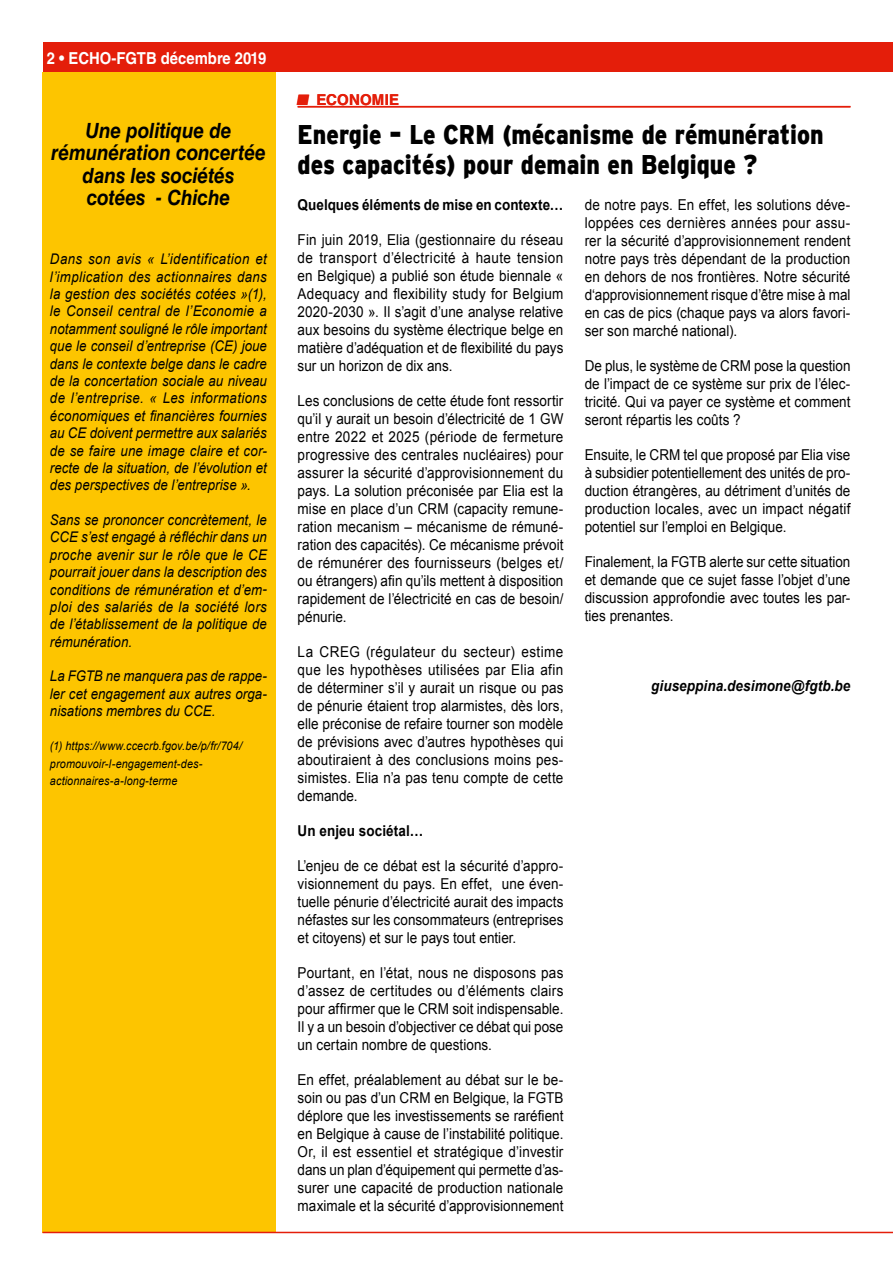
<style>
.page{position:relative;width:893px;height:1263px;background:#fff}
.page>*{position:absolute;margin:0;border:0;box-sizing:border-box;transform-origin:0 0}
.t1{font:900 27px/30px "Interstate";color:#000;scale:.85 1}
.t2{font:italic 700 21px/22.5px "Helvetica LT Std";letter-spacing:-.005em;color:#000;text-align:center;scale:.9 1}
.t3{font:700 16.5px "Helvetica LT Std";color:#fff;scale:.9 1}
.t4{font:15px/18px "Arial";letter-spacing:.005em;color:#000;text-align:justify;scale:.9 1}
.t5{font:700 15px "Arial";letter-spacing:.005em;color:#000;scale:.9 1}
.t6{font:italic 700 15px "Arial";letter-spacing:.005em;color:#000;scale:.9 1}
.t7{font:700 15px "Helvetica LT Std";letter-spacing:.01em;color:#e41e0a}
.t8{font:italic 14.7px/17.4px "Arial";letter-spacing:.005em;color:#000;text-align:justify;scale:.9 1}
.t9{font:italic 12px/17.4px "Arial";letter-spacing:.01em;color:#000;scale:.9 1}
</style>
<div class="page">
<div style="left:43px;top:43px;width:850px;height:29px;background:#e41e0a"></div>
<div style="left:43px;top:72px;width:233px;height:1161px;background:#fdc500"></div>
<hr style="left:43px;top:1232px;width:850px;height:1px;background:#e41e0a">
<hr style="left:298px;top:106px;width:552px;height:1px;background:#e41e0a">
<p class="t3" style="left:47px;top:48px;width:246px">2 • ECHO-FGTB décembre 2019</p>
<h2 class="t2" style="left:51px;top:119px;width:240px">Une politique de rémunération concertée dans les sociétés cotées - Chiche</h2>
<p class="t8" style="left:50px;top:251px;width:242px">Dans son avis « L’identification et l’implication des actionnaires dans la gestion des sociétés cotées »(1), le Conseil central de l’Economie a notamment souligné le rôle important que le conseil d’entreprise (CE) joue dans le contexte belge dans le cadre de la concertation sociale au niveau de l’entreprise. « Les informations économiques et financières fournies au CE doivent permettre aux salariés de se faire une image claire et cor&shy;recte de la situation, de l’évolution et des perspectives de l’entreprise ».</p>
<p class="t8" style="left:50px;top:511px;width:242px">Sans se prononcer concrètement, le CCE s’est engagé à réfléchir dans un proche avenir sur le rôle que le CE pourrait jouer dans la description des conditions de rémunération et d’em&shy;ploi des salariés de la société lors de l’établissement de la politique de rémunération.</p>
<p class="t8" style="left:50px;top:667px;width:242px">La FGTB ne manquera pas de rappe&shy;ler cet engagement aux autres orga&shy;nisations membres du CCE.</p>
<p class="t9" style="left:50px;top:737px;width:215px">(1) https://www.ccecrb.fgov.be/p/fr/704/ promouvoir-l-engagement-des&shy;actionnaires-a-long-terme</p>
<p class="t7" style="left:297px;top:90px;width:104px">■ ECONOMIE</p>
<h1 class="t1" style="left:298px;top:119px;width:620px">Energie – Le CRM (mécanisme de rémunération des capacités) pour demain en Belgique ?</h1>
<p class="t5" style="left:298px;top:194px;width:297px">Quelques éléments de mise en contexte…</p>
<p class="t4" style="left:298px;top:231px;width:297px">Fin juin 2019, Elia (gestionnaire du réseau de transport d’électricité à haute tension en Belgique) a publié son étude biennale « Adequacy and flexibility study for Belgium 2020-2030 ». Il s’agit d’une analyse relative aux besoins du système électrique belge en matière d’adéquation et de flexibilité du pays sur un horizon de dix ans.</p>
<p class="t4" style="left:298px;top:392px;width:297px">Les conclusions de cette étude font ressortir qu’il y aurait un besoin d’électricité de 1 GW entre 2022 et 2025 (période de fermeture progressive des centrales nucléaires) pour assurer la sécurité d’approvisionnement du pays. La solution préconisée par Elia est la mise en place d’un CRM (capacity remune&shy;ration mecanism – mécanisme de rémuné&shy;ration des capacités). Ce mécanisme prévoit de rémunérer des fournisseurs (belges et/ ou étrangers) afin qu’ils mettent à disposition rapidement de l’électricité en cas de besoin/ pénurie.</p>
<p class="t4" style="left:298px;top:643px;width:297px">La CREG (régulateur du secteur) estime que les hypothèses utilisées par Elia afin de déterminer s’il y aurait un risque ou pas de pénurie étaient trop alarmistes, dès lors, elle préconise de refaire tourner son modèle de prévisions avec d’autres hypothèses qui aboutiraient à des conclusions moins pes&shy;simistes. Elia n’a pas tenu compte de cette demande.</p>
<p class="t5" style="left:298px;top:820px;width:141px">Un enjeu sociétal…</p>
<p class="t4" style="left:298px;top:857px;width:297px">L’enjeu de ce débat est la sécurité d’appro&shy;visionnement du pays. En effet, une éven&shy;tuelle pénurie d’électricité aurait des impacts néfastes sur les consommateurs (entreprises et citoyens) et sur le pays tout entier.</p>
<p class="t4" style="left:298px;top:964px;width:297px">Pourtant, en l’état, nous ne disposons pas d’assez de certitudes ou d’éléments clairs pour affirmer que le CRM soit indispensable.<br>Il y a un besoin d’objectiver ce débat qui pose un certain nombre de questions.</p>
<p class="t4" style="left:298px;top:1071px;width:297px">En effet, préalablement au débat sur le be&shy;soin ou pas d’un CRM en Belgique, la FGTB déplore que les investissements se raréfient en Belgique à cause de l’instabilité politique.<br>Or, il est essentiel et stratégique d’investir dans un plan d’équipement qui permette d’as&shy;surer une capacité de production nationale maximale et la sécurité d’approvisionnement</p>
<p class="t4" style="left:585px;top:196px;width:297px">de notre pays. En effet, les solutions déve&shy;loppées ces dernières années pour assu&shy;rer la sécurité d’approvisionnement rendent notre pays très dépendant de la production en dehors de nos frontières. Notre sécurité d‘approvisionnement risque d’être mise à mal en cas de pics (chaque pays va alors favori&shy;ser son marché national).</p>
<p class="t4" style="left:585px;top:357px;width:297px">De plus, le système de CRM pose la question de l’impact de ce système sur prix de l’élec&shy;tricité. Qui va payer ce système et comment seront répartis les coûts ?</p>
<p class="t4" style="left:585px;top:446px;width:297px">Ensuite, le CRM tel que proposé par Elia vise à subsidier potentiellement des unités de pro&shy;duction étrangères, au détriment d’unités de production locales, avec un impact négatif potentiel sur l’emploi en Belgique.</p>
<p class="t4" style="left:585px;top:553px;width:297px">Finalement, la FGTB alerte sur cette situation et demande que ce sujet fasse l’objet d’une discussion approfondie avec toutes les par&shy;ties prenantes.</p>
<p class="t6" style="left:651px;top:676px;width:223px">giuseppina.desimone@fgtb.be</p>
</div>
